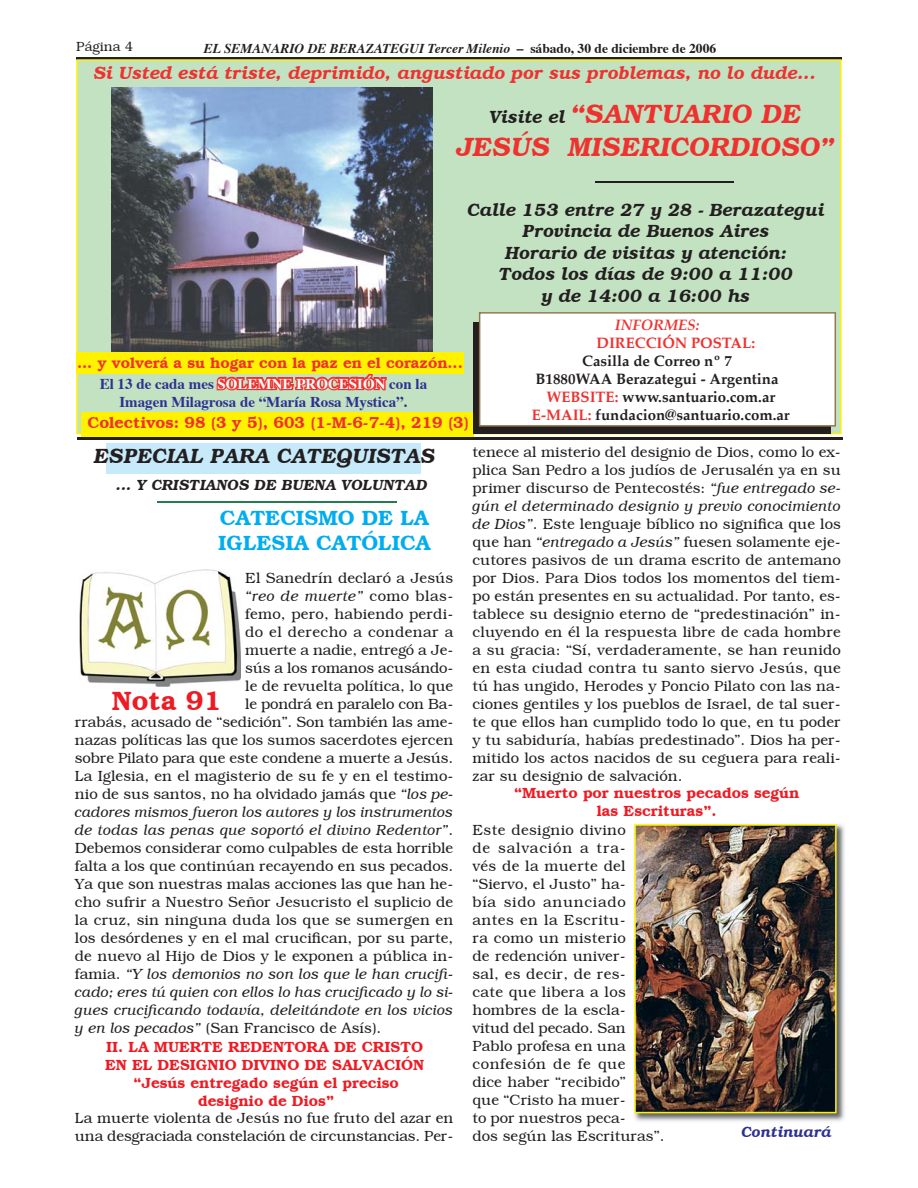
<style>
.page{position:relative;width:918px;height:1188px;background:#fff}
.page>*{position:absolute;margin:0;border:0;box-sizing:border-box;transform-origin:0 0}
.t1{font:italic 600 27px/32.4px "Bookman";color:#ee322f;text-align:center}
.t2{font:600 27px "Bookman";color:#ed1c24}
.t3{font:600 21px/25.2px "Bookman";color:#00adef}
.t4{font:italic 600 21px "Bookman";color:#231f20}
.t5{font:italic 600 18px/21.6px "Bookman";color:#231f20;text-align:center}
.t6{font:italic 600 18px "Bookman";color:#ee322f}
.t7{font:600 15.9px "Bookman";color:#ee322f}
.t8{font:300 15px/18px "Bookman";color:#231f20}
.t9{font:italic 300 15px "Bookman";color:#231f20}
.t10{font:600 15px/17.9px "Bookman";color:#ed1c24;text-align:center}
.t11{font:700 15px/18px "Palatino";color:#231f20;text-align:center}
.t12{font:700 15px/18px "Times";color:#2e3092;text-align:center}
.t13{font:600 15px "Bookman";color:#ee322f}
.t14{font:italic 600 15px "Bookman";color:#231f20}
.t15{font:italic 300 15px "Bookman";letter-spacing:.025em;color:#231f20}
.t16{font:300 15px "Bookman";letter-spacing:.02em;color:#231f20}
.t17{font:700 15px "Palatino";color:#ee322f}
.t18{font:italic 600 15px "Bookman";color:#2e3092}
.t19{font:italic 700 15px "Palatino";color:#ee322f}
.t20{font:italic 700 13.5px "Times";color:#231f20}
.t21{font:300 13.5px "Bookman";color:#231f20}
.s1{font-style:normal}
.s2{font-size:18px;color:#231f20}
.s3{color:#ee322f}
.s4{font-style:italic}
</style>
<div class="page">
<hr style="left:76px;top:57px;width:766px;height:3px;background:#231f20">
<div style="left:76px;top:59px;width:766px;height:375px;background:#c3e2c2"></div>
<img style="left:112px;top:87px;width:320px;height:265px">
<div style="left:81px;top:413px;width:393px;height:24px;background:#fff200"></div>
<hr style="left:596px;top:181px;width:138px;height:1px;background:#231f20">
<div style="left:474px;top:322px;width:357px;height:112px;background:#231f20"></div>
<div style="left:479px;top:312px;width:357px;height:115px;background:#fff"></div>
<div style="left:76px;top:352px;width:387px;height:22px;background:#fff200"></div>
<hr style="left:77px;top:437px;width:766px;height:3px;background:#231f20">
<div style="left:106px;top:443px;width:314px;height:31px;background:#c7eafb"></div>
<hr style="left:157px;top:501px;width:240px;height:2px;background:#227d51">
<img style="left:79px;top:569px;width:162px;height:118px">
<img style="left:634px;top:824px;width:211px;height:298px">
<img style="left:634px;top:824px;width:203px;height:289px">
<p class="t21" style="left:76px;top:40px;width:58px">Página 4</p>
<p class="t20" style="left:204px;top:43px;width:514px">EL SEMANARIO DE BERAZATEGUI Tercer Milenio <span class="s1">– sábado, 30 de diciembre de 2006</span></p>
<p class="t6" style="left:94px;top:64px;width:724px">Si Usted está triste, deprimido, angustiado por sus problemas, no lo dude...</p>
<h1 class="t1" style="left:456px;top:100px;width:380px"><span class="s2">Visite el</span> “SANTUARIO DE<br>JESÚS MISERICORDIOSO”</h1>
<p class="t5" style="left:468px;top:200px;width:359px">Calle 153 entre 27 y 28 - Berazategui<br>Provincia de Buenos Aires<br>Horario de visitas y atención:<br>Todos los días de 9:00 a 11:00<br>y de 14:00 a 16:00 hs</p>
<p class="t13" style="left:77px;top:356px;width:387px">... y volverá a su hogar con la paz en el corazón...</p>
<p class="t12" style="left:100px;top:376px;width:329px">El 13 de cada mes <span class="s3">SOLEMNE PROCESIÓN</span> con la<br>Imagen Milagrosa de “María Rosa Mystica”.</p>
<p class="t7" style="left:88px;top:415px;width:383px">Colectivos: 98 (3 y 5), 603 (1-M-6-7-4), 219 (3)</p>
<p class="t19" style="left:615px;top:317px;width:86px">INFORMES:</p>
<p class="t17" style="left:597px;top:335px;width:160px">DIRECCIÓN POSTAL:</p>
<p class="t11" style="left:532px;top:353px;width:259px">Casilla de Correo nº 7<br>B1880WAA Berazategui - Argentina<br><span class="s3">WEBSITE:</span> www.santuario.com.ar<br><span class="s3">E-MAIL:</span> fundacion@santuario.com.ar</p>
<h2 class="t4" style="left:94px;top:446px;width:343px">ESPECIAL PARA CATEQUISTAS</h2>
<p class="t14" style="left:116px;top:478px;width:313px">... Y CRISTIANOS DE BUENA VOLUNTAD</p>
<h2 class="t3" style="left:218px;top:507px;width:214px">CATECISMO DE LA<br>IGLESIA CATÓLICA</h2>
<p class="t8" style="left:245px;top:570px;width:210px">El Sanedrín declaró a Jesús</p>
<p class="t15" style="left:245px;top:589px;width:210px">“reo de muerte” <span class="s1">como blas-</span></p>
<p class="t8" style="left:245px;top:606px;width:210px">femo, pero, habiendo perdi-</p>
<p class="t16" style="left:245px;top:625px;width:210px">do el derecho a condenar a</p>
<p class="t8" style="left:245px;top:642px;width:210px">muerte a nadie, entregó a Je-</p>
<p class="t8" style="left:245px;top:660px;width:210px">sús a los romanos acusándo-</p>
<p class="t8" style="left:245px;top:678px;width:210px">le de revuelta política, lo que</p>
<p class="t8" style="left:245px;top:696px;width:210px">le pondrá en paralelo con Ba-</p>
<p class="t8" style="left:75px;top:714px;width:380px">rrabás, acusado de “sedición”. Son también las ame-</p>
<p class="t8" style="left:75px;top:732px;width:380px">nazas políticas las que los sumos sacerdotes ejercen</p>
<p class="t8" style="left:75px;top:750px;width:380px">sobre Pilato para que este condene a muerte a Jesús.</p>
<p class="t8" style="left:75px;top:768px;width:380px">La Iglesia, en el magisterio de su fe y en el testimo-</p>
<p class="t8" style="left:75px;top:786px;width:380px">nio de sus santos, no ha olvidado jamás que <span class="s4">“los pe-</span></p>
<p class="t9" style="left:75px;top:805px;width:380px">cadores mismos fueron los autores y los instrumentos</p>
<p class="t9" style="left:75px;top:823px;width:380px">de todas las penas que soportó el divino Redentor”<span class="s1">.</span></p>
<p class="t8" style="left:75px;top:840px;width:380px">Debemos considerar como culpables de esta horrible</p>
<p class="t8" style="left:75px;top:858px;width:380px">falta a los que continúan recayendo en sus pecados.</p>
<p class="t8" style="left:75px;top:876px;width:380px">Ya que son nuestras malas acciones las que han he-</p>
<p class="t8" style="left:75px;top:894px;width:380px">cho sufrir a Nuestro Señor Jesucristo el suplicio de</p>
<p class="t8" style="left:75px;top:912px;width:380px">la cruz, sin ninguna duda los que se sumergen en</p>
<p class="t8" style="left:75px;top:930px;width:380px">los desórdenes y en el mal crucifican, por su parte,</p>
<p class="t8" style="left:75px;top:948px;width:380px">de nuevo al Hijo de Dios y le exponen a pública in-</p>
<p class="t9" style="left:75px;top:967px;width:380px"><span class="s1">famia.</span> “Y los demonios no son los que le han crucifi-</p>
<p class="t9" style="left:75px;top:985px;width:380px">cado; eres tú quien con ellos lo has crucificado y lo si-</p>
<p class="t9" style="left:75px;top:1003px;width:380px">gues crucificando todavía, deleitándote en los vicios</p>
<p class="t8" style="left:75px;top:1020px;width:308px"><span class="s4">y en los pecados”</span> (San Francisco de Asís).</p>
<h1 class="t2" style="left:112px;top:688px;width:111px">Nota 91</h1>
<p class="t10" style="left:105px;top:1039px;width:321px">II. LA MUERTE REDENTORA DE CRISTO<br>EN EL DESIGNIO DIVINO DE SALVACIÓN “Jesús entregado según el preciso designio de Dios”</p>
<p class="t8" style="left:75px;top:1110px;width:380px">La muerte violenta de Jesús no fue fruto del azar en una desgraciada constelación de circunstancias. Per-</p>
<p class="t8" style="left:473px;top:444px;width:370px;text-align:justify">tenece al misterio del designio de Dios, como lo ex&shy;plica San Pedro a los judíos de Jerusalén ya en su primer discurso de Pentecostés: <span class="s4">“fue entregado se&shy;gún el determinado designio y previo conocimiento de Dios”</span>. Este lenguaje bíblico no significa que los que han <span class="s4">“entregado a Jesús”</span> fuesen solamente eje&shy;cutores pasivos de un drama escrito de antemano por Dios. Para Dios todos los momentos del tiem&shy;po están presentes en su actualidad. Por tanto, es&shy;tablece su designio eterno de “predestinación” in&shy;cluyendo en él la respuesta libre de cada hombre a su gracia: “Sí, verdaderamente, se han reunido en esta ciudad contra tu santo siervo Jesús, que tú has ungido, Herodes y Poncio Pilato con las na&shy;ciones gentiles y los pueblos de Israel, de tal suer&shy;te que ellos han cumplido todo lo que, en tu poder y tu sabiduría, habías predestinado”. Dios ha per&shy;mitido los actos nacidos de su ceguera para reali&shy;zar su designio de salvación.</p>
<p class="t8" style="left:473px;top:822px;width:193px">Este designio divino<br>de salvación a tra-<br>vés de la muerte del “Siervo, el Justo” ha-<br>bía sido anunciado antes en la Escritu-<br>ra como un misterio<br>de redención univer-<br>sal, es decir, de res-<br>cate que libera a los hombres de la escla&shy;vitud del pecado. San<br>Pablo profesa en una confesión de fe que<br>dice haber “recibido”<br>que “Cristo ha muer-<br>to por nuestros peca-<br>dos según las Escrituras”.</p>
<p class="t10" style="left:514px;top:785px;width:287px">“Muerto por nuestros pecados según las Escrituras”.</p>
<p class="t18" style="left:741px;top:1125px;width:92px">Continuará</p>
</div>
